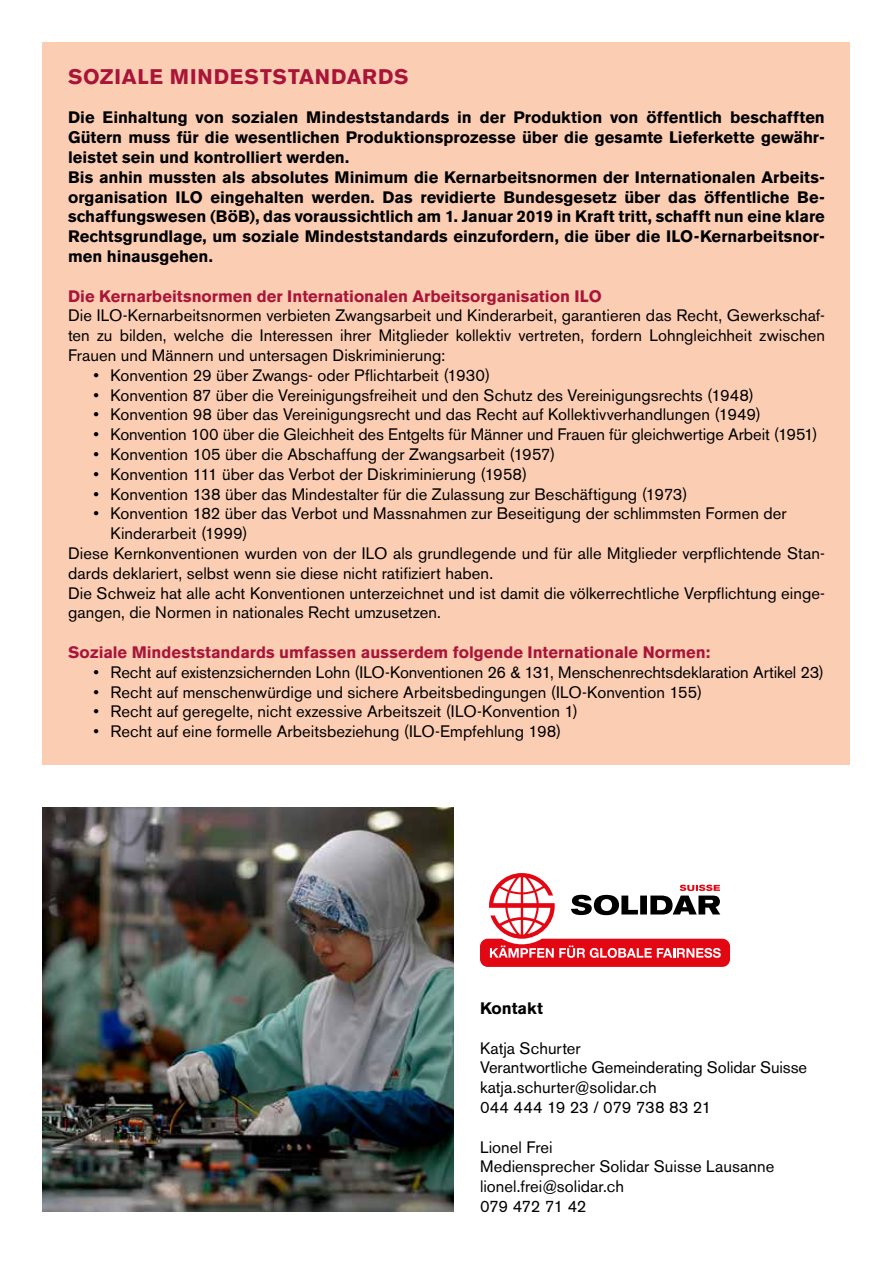
<style>
.page{position:relative;width:893px;height:1263px;background:#fff}
.page>*{position:absolute;margin:0;border:0;box-sizing:border-box;transform-origin:0 0}
.t1{font:700 21px "Akzidenz Grotesk BE";letter-spacing:.035em;color:#a91538}
.t2{font:16.5px/19.8px "Akzidenz Grotesk BE";letter-spacing:.005em;color:#000}
.t3{font:700 16.5px/19.8px "Akzidenz Grotesk BE";color:#000}
.t4{font:700 16.5px "Akzidenz Grotesk BE";color:#a91538}
</style>
<div class="page">
<img style="left:43px;top:808px;width:411px;height:404px">
<div style="left:43px;top:43px;width:807px;height:722px;background:#fbceb4"></div>
<svg style="left:480px;top:873px;width:250px;height:94px"></svg>
<p class="t1" style="left:68px;top:64px;width:342px">SOZIALE MINDESTSTANDARDS</p>
<p class="t3" style="left:68px;top:108px;width:758px">Die Einhaltung von sozialen Mindeststandards in der Produktion von öffentlich beschafften Gütern muss für die wesentlichen Produktionsprozesse über die gesamte Lieferkette gewähr&shy;leistet sein und kontrolliert werden.<br>Bis anhin mussten als absolutes Minimum die Kernarbeitsnormen der Internationalen Arbeits&shy;organisation ILO eingehalten werden. Das revidierte Bundesgesetz über das öffentliche Be&shy;schaffungswesen (BöB), das voraussichtlich am 1. Januar 2019 in Kraft tritt, schafft nun eine klare Rechtsgrundlage, um soziale Mindeststandards einzufordern, die über die ILO-Kernarbeitsnor&shy;men hinausgehen.</p>
<p class="t4" style="left:68px;top:286px;width:535px">Die Kernarbeitsnormen der Internationalen Arbeitsorganisation ILO</p>
<p class="t2" style="left:68px;top:306px;width:758px;text-align:justify">Die ILO-Kernarbeitsnormen verbieten Zwangsarbeit und Kinderarbeit, garantieren das Recht, Gewerkschaf&shy;ten zu bilden, welche die Interessen ihrer Mitglieder kollektiv vertreten, fordern Lohngleichheit zwischen Frauen und Männern und untersagen Diskriminierung:</p>
<p class="t2" style="left:94px;top:365px;width:398px">• Konvention 29 über Zwangs- oder Pflichtarbeit (1930)</p>
<p class="t2" style="left:94px;top:385px;width:662px">• Konvention 87 über die Vereinigungsfreiheit und den Schutz des Vereinigungsrechts (1948)</p>
<p class="t2" style="left:94px;top:405px;width:669px">• Konvention 98 über das Vereinigungsrecht und das Recht auf Kollektivverhandlungen (1949)</p>
<p class="t2" style="left:94px;top:425px;width:726px">• Konvention 100 über die Gleichheit des Entgelts für Männer und Frauen für gleichwertige Arbeit (1951)</p>
<p class="t2" style="left:94px;top:444px;width:463px">• Konvention 105 über die Abschaffung der Zwangsarbeit (1957)</p>
<p class="t2" style="left:94px;top:464px;width:435px">• Konvention 111 über das Verbot der Diskriminierung (1958)</p>
<p class="t2" style="left:94px;top:484px;width:595px">• Konvention 138 über das Mindestalter für die Zulassung zur Beschäftigung (1973)</p>
<p class="t2" style="left:94px;top:504px;width:694px">• Konvention 182 über das Verbot und Massnahmen zur Beseitigung der schlimmsten Formen der</p>
<p class="t2" style="left:111px;top:524px;width:139px">Kinderarbeit (1999)</p>
<p class="t2" style="left:68px;top:543px;width:758px">Diese Kernkonventionen wurden von der ILO als grundlegende und für alle Mitglieder verpflichtende Stan-</p>
<p class="t2" style="left:68px;top:563px;width:427px">dards deklariert, selbst wenn sie diese nicht ratifiziert haben.</p>
<p class="t2" style="left:68px;top:583px;width:758px">Die Schweiz hat alle acht Konventionen unterzeichnet und ist damit die völkerrechtliche Verpflichtung einge-</p>
<p class="t2" style="left:68px;top:603px;width:374px">gangen, die Normen in nationales Recht umzusetzen.</p>
<p class="t4" style="left:68px;top:643px;width:644px">Soziale Mindeststandards umfassen ausserdem folgende Internationale Normen:</p>
<p class="t2" style="left:94px;top:662px;width:732px">• Recht auf existenzsichernden Lohn (ILO-Konventionen 26 &amp; 131, Menschenrechtsdeklaration Artikel 23)</p>
<p class="t2" style="left:94px;top:682px;width:610px">• Recht auf menschenwürdige und sichere Arbeitsbedingungen (ILO-Konvention 155)</p>
<p class="t2" style="left:94px;top:702px;width:486px">• Recht auf geregelte, nicht exzessive Arbeitszeit (ILO-Konvention 1)</p>
<p class="t2" style="left:94px;top:722px;width:469px">• Recht auf eine formelle Arbeitsbeziehung (ILO-Empfehlung 198)</p>
<p class="t3" style="left:480px;top:998px;width:64px">Kontakt</p>
<p class="t2" style="left:480px;top:1038px;width:329px">Katja Schurter<br>Verantwortliche Gemeinderating Solidar Suisse katja.schurter@solidar.ch<br>044 444 19 23 / 079 738 83 21</p>
<p class="t2" style="left:480px;top:1137px;width:296px">Lionel Frei<br>Mediensprecher Solidar Suisse Lausanne lionel.frei@solidar.ch<br>079 472 71 42</p>
</div>
